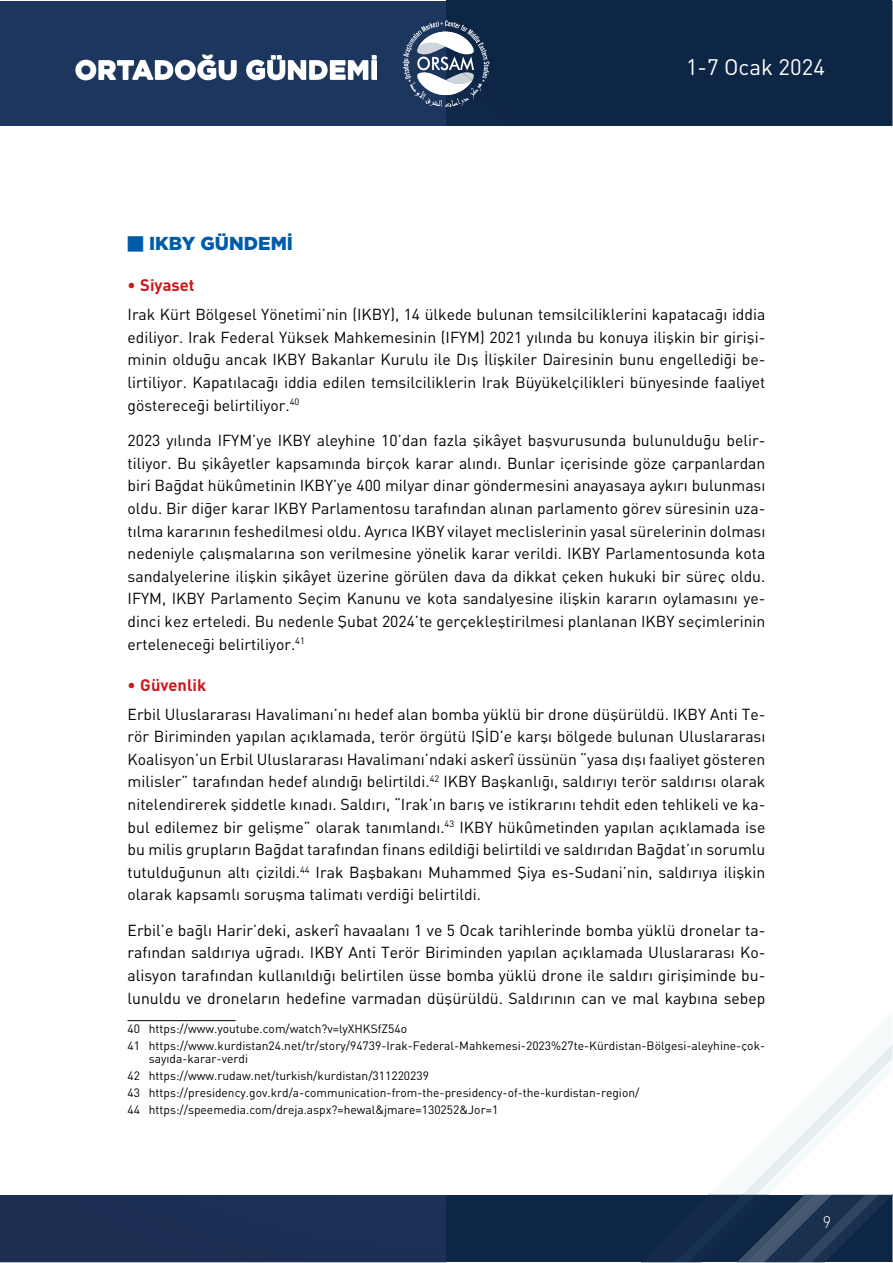
<style>
.page{position:relative;width:893px;height:1263px;background:#fff}
.page>*{position:absolute;margin:0;border:0;box-sizing:border-box;transform-origin:0 0}
.t1{font:900 27px "Gotham";color:#fff}
.t2{font:22.2px "DIN";color:#fff}
.t3{font:900 18.75px "Gotham";color:#005ca9}
.t4{font:700 16.5px "DIN";color:#cd1719}
.t5{font:300 16.5px "DI Nbek";color:#fff}
.t6{font:15.75px/22.6px "DIN";color:#000;text-align:justify}
.t7{font:12px/17px "DIN";color:#000}
.s1{font-family:"Helvatica";font-weight:400}
</style>
<div class="page">
<img style="left:0;top:1px;width:446px;height:1261px">
<div style="left:446px;top:2px;width:360px;height:124px;background:#0d2645"></div>
<div style="left:446px;top:35px;width:329px;height:1224px;background:#0d2645"></div>
<div style="left:446px;top:55px;width:313px;height:1190px;background:#0d2645"></div>
<div style="left:446px;top:86px;width:282px;height:1133px;background:#0d2645"></div>
<div style="left:446px;top:106px;width:267px;height:1100px;background:#0d2645"></div>
<div style="left:0;top:126px;width:893px;height:1068px;background:#fff"></div>
<svg style="left:641px;top:1044px;width:252px;height:218px"></svg>
<svg style="left:132px;top:55px;width:104px;height:25px"></svg>
<svg style="left:246px;top:56px;width:131px;height:24px"></svg>
<svg style="left:403px;top:20px;width:86px;height:87px"></svg>
<hr style="left:128px;top:1020px;width:108px;height:1px;background:#000">
<h1 class="t1" style="left:75px;top:51px;width:305px">ORTADOĞU GÜNDEMİ</h1>
<h2 class="t2" style="left:686px;top:52px;width:140px">1-7 Ocak 2024</h2>
<p class="t3" style="left:128px;top:231px;width:167px"><span class="s1">∂</span> IKBY GÜNDEMİ</p>
<p class="t4" style="left:128px;top:274px;width:69px">• Siyaset</p>
<p class="t6" style="left:128px;top:302px;width:639px">Irak Kürt Bölgesel Yönetimi’nin (IKBY), 14 ülkede bulunan temsilciliklerini kapatacağı iddia ediliyor. Irak Federal Yüksek Mahkemesinin (IFYM) 2021 yılında bu konuya ilişkin bir girişi&shy;minin olduğu ancak IKBY Bakanlar Kurulu ile Dış İlişkiler Dairesinin bunu engellediği be&shy;lirtiliyor. Kapatılacağı iddia edilen temsilciliklerin Irak Büyükelçilikleri bünyesinde faaliyet göstereceği belirtiliyor.<sup>40</sup></p>
<p class="t6" style="left:128px;top:428px;width:639px">2023 yılında IFYM’ye IKBY aleyhine 10’dan fazla şikâyet başvurusunda bulunulduğu belir&shy;tiliyor. Bu şikâyetler kapsamında birçok karar alındı. Bunlar içerisinde göze çarpanlardan biri Bağdat hükûmetinin IKBY’ye 400 milyar dinar göndermesini anayasaya aykırı bulunması oldu. Bir diğer karar IKBY Parlamentosu tarafından alınan parlamento görev süresinin uza&shy;tılma kararının feshedilmesi oldu. Ayrıca IKBY vilayet meclislerinin yasal sürelerinin dolması nedeniyle çalışmalarına son verilmesine yönelik karar verildi. IKBY Parlamentosunda kota sandalyelerine ilişkin şikâyet üzerine görülen dava da dikkat çeken hukuki bir süreç oldu.<br>IFYM, IKBY Parlamento Seçim Kanunu ve kota sandalyesine ilişkin kararın oylamasını ye&shy;dinci kez erteledi. Bu nedenle Şubat 2024’te gerçekleştirilmesi planlanan IKBY seçimlerinin erteleneceği belirtiliyor.<sup>41</sup></p>
<p class="t4" style="left:128px;top:673px;width:80px">• Güvenlik</p>
<p class="t6" style="left:128px;top:702px;width:639px">Erbil Uluslararası Havalimanı’nı hedef alan bomba yüklü bir drone düşürüldü. IKBY Anti Te&shy;rör Biriminden yapılan açıklamada, terör örgütü IŞİD’e karşı bölgede bulunan Uluslararası Koalisyon’un Erbil Uluslararası Havalimanı’ndaki askerî üssünün “yasa dışı faaliyet gösteren milisler” tarafından hedef alındığı belirtildi.<sup>42</sup> IKBY Başkanlığı, saldırıyı terör saldırısı olarak nitelendirerek şiddetle kınadı. Saldırı, “Irak’ın barış ve istikrarını tehdit eden tehlikeli ve ka&shy;bul edilemez bir gelişme” olarak tanımlandı.<sup>43</sup> IKBY hükûmetinden yapılan açıklamada ise bu milis grupların Bağdat tarafından finans edildiği belirtildi ve saldırıdan Bağdat’ın sorumlu tutulduğunun altı çizildi.<sup>44</sup> Irak Başbakanı Muhammed Şiya es-Sudani’nin, saldırıya ilişkin olarak kapsamlı soruşma talimatı verdiği belirtildi.</p>
<p class="t6" style="left:128px;top:918px;width:639px">Erbil’e bağlı Harir’deki, askerî havaalanı 1 ve 5 Ocak tarihlerinde bomba yüklü dronelar ta&shy;rafından saldırıya uğradı. IKBY Anti Terör Biriminden yapılan açıklamada Uluslararası Ko&shy;alisyon tarafından kullanıldığı belirtilen üsse bomba yüklü drone ile saldırı girişiminde bu&shy;lunuldu ve droneların hedefine varmadan düşürüldü. Saldırının can ve mal kaybına sebep</p>
<p class="t7" style="left:128px;top:1020px;width:639px">40 https://www.youtube.com/watch?v=lyXHKSfZ54o<br>41 https://www.kurdistan24.net/tr/story/94739-Irak-Federal-Mahkemesi-2023%27te-Kürdistan-Bölgesi-aleyhine-çok-</p>
<p class="t7" style="left:128px;top:1050px;width:513px;text-indent:21px">sayıda-karar-verdi<br>42 https://www.rudaw.net/turkish/kurdistan/311220239<br>43 https://presidency.gov.krd/a-communication-from-the-presidency-of-the-kurdistan-region/ 44 https://speemedia.com/dreja.aspx?=hewal&amp;jmare=130252&amp;Jor=1</p>
<p class="t5" style="left:823px;top:1212px;width:10px">9</p>
</div>
